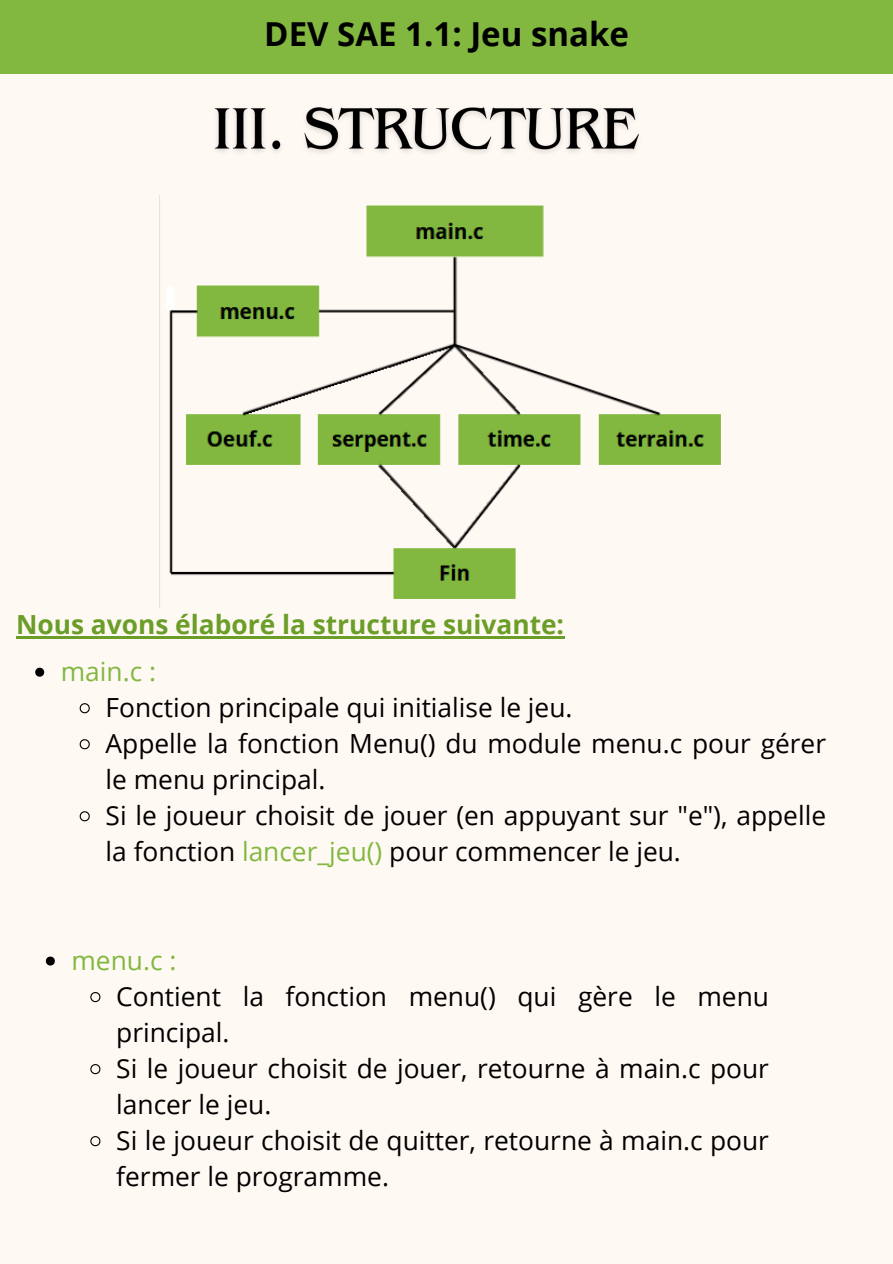
<style>
.page{position:relative;width:893px;height:1264px;background:#fff}
.page>*{position:absolute;margin:0;border:0;box-sizing:border-box;transform-origin:0 0}
.t1{font:700 33px "Open Sans";color:#000}
.t2{font:26.25px/36px "Open Sans";color:#000}
.t3{font:700 26.25px "Open Sans";color:#6b9e28}
.t4{font:26.25px "Open Sans";color:#82b840}
.s1{color:#82b840}
</style>
<div class="page">
<div style="left:0;top:0;width:892px;height:1263px;background:#fff9f3"></div>
<div style="left:0;top:0;width:892px;height:74px;background:#82b840"></div>
<img style="left:159px;top:196px;width:562px;height:412px">
<img style="left:214px;top:107px;width:425px;height:46px">
<svg style="left:35px;top:667px;width:9px;height:9px"></svg>
<svg style="left:79px;top:703px;width:11px;height:11px"></svg>
<svg style="left:79px;top:739px;width:11px;height:11px"></svg>
<svg style="left:79px;top:811px;width:11px;height:11px"></svg>
<svg style="left:46px;top:956px;width:9px;height:9px"></svg>
<svg style="left:90px;top:992px;width:11px;height:10px"></svg>
<svg style="left:90px;top:1064px;width:11px;height:10px"></svg>
<svg style="left:90px;top:1136px;width:11px;height:10px"></svg>
<hr style="left:16px;top:636px;width:548px;height:2px;background:#6b9e28">
<p class="t1" style="left:264px;top:11px;width:366px">DEV SAE 1.1: Jeu snake</p>
<p class="t3" style="left:16px;top:606px;width:549px">Nous avons élaboré la structure suivante:</p>
<p class="t4" style="left:61px;top:653px;width:97px">main.c :</p>
<p class="t2" style="left:106px;top:689px;width:468px">Fonction principale qui initialise le jeu.</p>
<p class="t2" style="left:106px;top:725px;width:722px">Appelle la fonction Menu() du module menu.c pour gérer le menu principal.</p>
<p class="t2" style="left:106px;top:797px;width:722px">Si le joueur choisit de jouer (en appuyant sur "e"), appelle la fonction <span class="s1">lancer_jeu()</span> pour commencer le jeu.</p>
<p class="t4" style="left:71px;top:942px;width:106px">menu.c :</p>
<p class="t2" style="left:116px;top:977px;width:654px">Contient la fonction menu() qui gère le menu principal.</p>
<p class="t2" style="left:116px;top:1049px;width:654px">Si le joueur choisit de jouer, retourne à main.c pour lancer le jeu.</p>
<p class="t2" style="left:116px;top:1121px;width:654px">Si le joueur choisit de quitter, retourne à main.c pour fermer le programme.</p>
</div>
